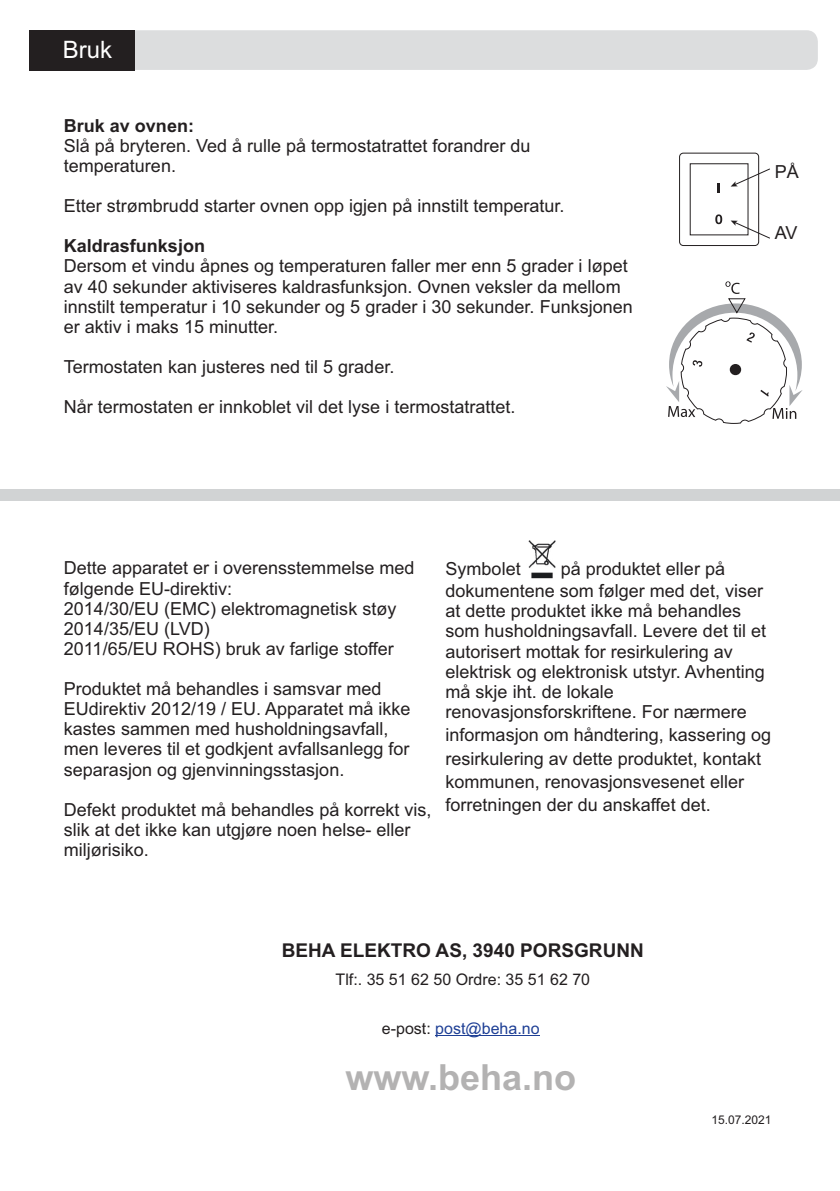
<style>
.page{position:relative;width:840px;height:1191px;background:#fff}
.page>*{position:absolute;margin:0;border:0;box-sizing:border-box;transform-origin:0 0}
.t1{font:700 36px "Arial";color:#b3b2b2}
.t2{font:24px "Arial";color:#fff}
.t3{font:700 19px "Arial";color:#231f20}
.t4{font:18px/20.2px "Arial";color:#231f20}
.t5{font:700 18px "Arial";color:#231f20}
.t6{font:16px "Arial";color:#231f20}
.t7{font:16px "Arial";color:#1e3f95}
.t8{font:12px "Arial";color:#231f20}
.s1{color:#231f20}
</style>
<div class="page">
<hr style="left:435px;top:1035px;width:104px;height:1px;background:#1e3f95">
<img style="left:528px;top:540px;width:28px;height:39px">
<div style="left:30px;top:30px;width:787px;height:40px;background:#dcddde;border-radius:11px"></div>
<div style="left:29px;top:30px;width:105px;height:40px;background:#231f20"></div>
<div style="left:0;top:489px;width:839px;height:12px;background:#d1d3d4"></div>
<div style="left:678px;top:153px;width:80px;height:93px;border:1px solid #231f20;border-radius:4px"></div>
<svg style="left:717px;top:183px;width:2px;height:9px"></svg>
<svg style="left:715px;top:214px;width:6px;height:10px"></svg>
<svg style="left:731px;top:168px;width:39px;height:18px"></svg>
<svg style="left:730px;top:220px;width:40px;height:19px"></svg>
<svg style="left:666px;top:281px;width:136px;height:143px"></svg>
<div style="left:729px;top:364px;width:11px;height:11px;border:6px solid #231f20;border-radius:50%"></div>
<h2 class="t2" style="left:63px;top:41px;width:51px">Bruk</h2>
<p class="t5" style="left:64px;top:118px;width:132px">Bruk av ovnen:</p>
<p class="t4" style="left:64px;top:137px;width:468px">Slå på bryteren. Ved å rulle på termostatrattet forandrer du temperaturen.</p>
<p class="t4" style="left:64px;top:197px;width:502px">Etter strømbrudd starter ovnen opp igjen på innstilt temperatur.</p>
<p class="t5" style="left:64px;top:239px;width:143px">Kaldrasfunksjon</p>
<p class="t4" style="left:64px;top:258px;width:570px">Dersom et vindu åpnes og temperaturen faller mer enn 5 grader i løpet av 40 sekunder aktiviseres kaldrasfunksjon. Ovnen veksler da mellom innstilt temperatur i 10 sekunder og 5 grader i 30 sekunder. Funksjonen er aktiv i maks 15 minutter.</p>
<p class="t4" style="left:64px;top:358px;width:332px">Termostaten kan justeres ned til 5 grader.</p>
<p class="t4" style="left:64px;top:398px;width:453px">Når termostaten er innkoblet vil det lyse i termostatrattet.</p>
<p class="t4" style="left:774px;top:163px;width:26px">PÅ</p>
<p class="t4" style="left:774px;top:224px;width:24px">AV</p>
<p class="t4" style="left:64px;top:559px;width:352px">Dette apparatet er i overensstemmelse med følgende EU-direktiv:<br>2014/30/EU (EMC) elektromagnetisk støy 2014/35/EU (LVD)<br>2011/65/EU ROHS) bruk av farlige stoffer</p>
<p class="t4" style="left:64px;top:680px;width:348px">Produktet må behandles i samsvar med EUdirektiv 2012/19 / EU. Apparatet må ikke kastes sammen med husholdningsavfall, men leveres til et godkjent avfallsanlegg for separasjon og gjenvinningsstasjon.</p>
<p class="t4" style="left:64px;top:801px;width:369px">Defekt produktet må behandles på korrekt vis, slik at det ikke kan utgjøre noen helse- eller miljørisiko.</p>
<p class="t4" style="left:445px;top:559px;width:319px;line-height:22.2px;text-indent:115px">på produktet eller på dokumentene som følger med det, viser</p>
<p class="t4" style="left:445px;top:602px;width:322px">at dette produktet ikke må behandles som husholdningsavfall. Levere det til et autorisert mottak for resirkulering av elektrisk og elektronisk utstyr. Avhenting må skje iht. de lokale renovasjonsforskriftene. For nærmere</p>
<p class="t4" style="left:445px;top:725px;width:327px;line-height:23.4px">informasjon om håndtering, kassering og resirkulering av dette produktet, kontakt kommunen, renovasjonsvesenet eller forretningen der du anskaffet det.</p>
<p class="t4" style="left:445px;top:560px;width:77px">Symbolet</p>
<p class="t3" style="left:281px;top:943px;width:363px">BEHA ELEKTRO AS, 3940 PORSGRUNN</p>
<p class="t6" style="left:335px;top:973px;width:256px">Tlf:. 35 51 62 50 Ordre: 35 51 62 70</p>
<p class="t7" style="left:381px;top:1022px;width:159px"><span class="s1">e-post:</span> post@beha.no</p>
<h1 class="t1" style="left:345px;top:1064px;width:232px">www.beha.no</h1>
<p class="t8" style="left:711px;top:1114px;width:62px">15.07.2021</p>
</div>
